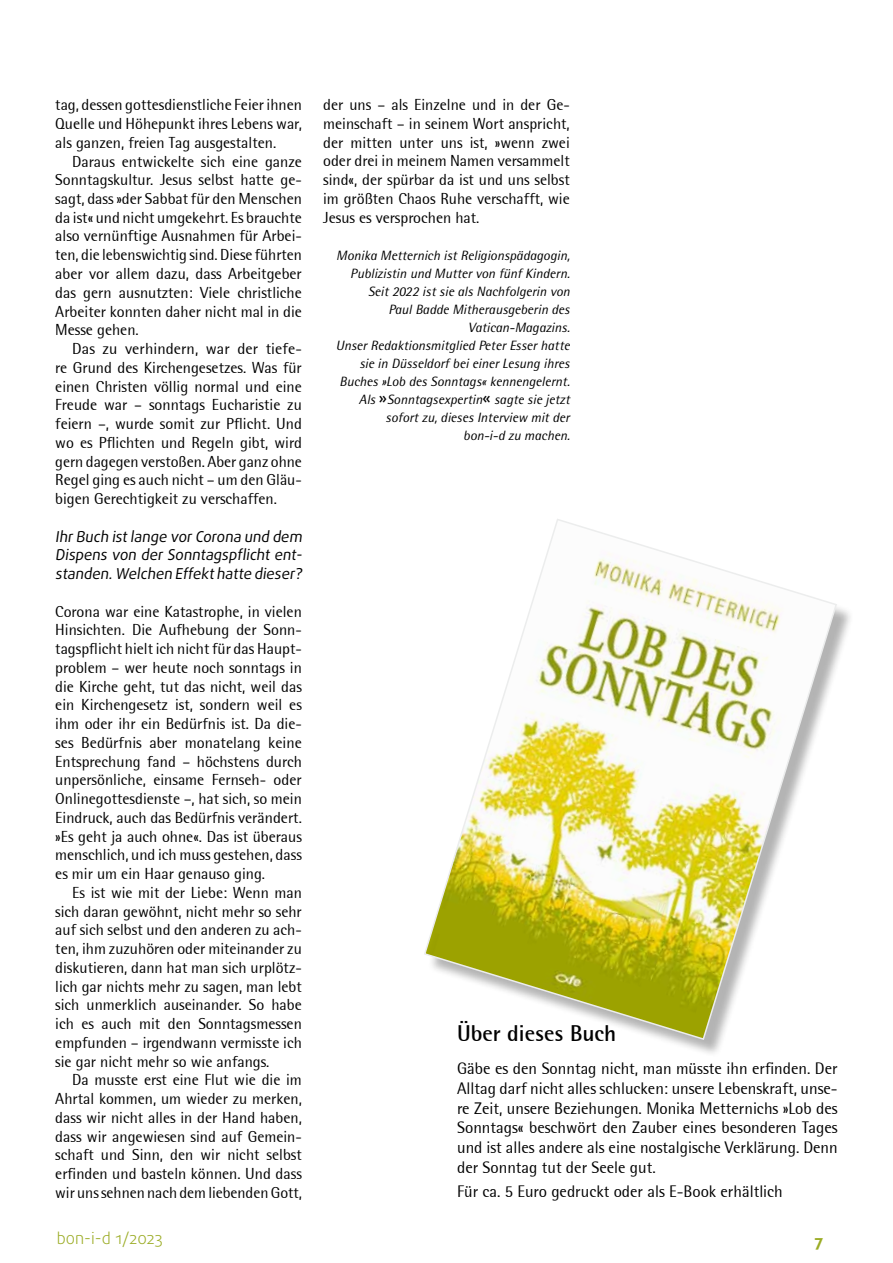
<style>
.page{position:relative;width:893px;height:1263px;background:#fff}
.page>*{position:absolute;margin:0;border:0;box-sizing:border-box;transform-origin:0 0}
.t1{font:700 22.5px "Rotis Semi Sans";color:#000}
.t2{font:16.5px/19.8px "Rotis Semi Sans";color:#000;text-align:justify}
.t3{font:300 16.5px "Daxline Pro";color:#9bac25}
.t4{font:700 16.5px "Daxline Pro";color:#9bac25}
.t5{font:15.75px/18.8px "Rotis Semi Sans";color:#000;text-align:justify}
.t6{font:15px/18.8px "Daxline Pro";color:#000;text-align:justify}
.t7{font:italic 13.5px/18px "Rotis Semi Sans Pro";color:#000;text-align:right}
.s1{font-family:"Daxline Pro";font-weight:700;font-style:normal}
</style>
<div class="page">
<svg style="left:424px;top:519px;width:414px;height:522px"></svg>
<p class="t5" style="left:55px;top:95px;width:248px">tag, dessen gottesdienstliche Feier ihnen Quelle und Höhepunkt ihres Lebens war, als ganzen, freien Tag ausgestalten.</p>
<p class="t5" style="left:55px;top:152px;width:248px;text-indent:17px">Daraus entwickelte sich eine ganze Sonntagskultur. Jesus selbst hatte ge&shy;sagt, dass »der Sabbat für den Menschen da ist« und nicht umgekehrt. Es brauchte also vernünftige Ausnahmen für Arbei&shy;ten, die lebenswichtig sind. Diese führten aber vor allem dazu, dass Arbeitgeber das gern ausnutzten: Viele christliche Arbeiter konnten daher nicht mal in die Messe gehen.</p>
<p class="t5" style="left:55px;top:339px;width:248px;text-indent:17px">Das zu verhindern, war der tiefe&shy;re Grund des Kirchengesetzes. Was für einen Christen völlig normal und eine Freude war – sonntags Eucharistie zu feiern –, wurde somit zur Pflicht. Und wo es Pflichten und Regeln gibt, wird gern dagegen verstoßen. Aber ganz ohne Regel ging es auch nicht – um den Gläu&shy;bigen Gerechtigkeit zu verschaffen.</p>
<p class="t6" style="left:55px;top:527px;width:251px">Ihr Buch istlange vor Corona und dem Dispens von der Sonntagspflicht ent&shy;standen.Welchen Effekthatte dieser?</p>
<p class="t5" style="left:55px;top:602px;width:248px">Corona war eine Katastrophe, in vielen Hinsichten. Die Aufhebung der Sonn&shy;tagspflicht hielt ich nicht für das Haupt&shy;problem – wer heute noch sonntags in die Kirche geht, tut das nicht, weil das ein Kirchengesetz ist, sondern weil es ihm oder ihr ein Bedürfnis ist. Da die&shy;ses Bedürfnis aber monatelang keine Entsprechung fand – höchstens durch unpersönliche, einsame Fernseh- oder Onlinegottesdienste –, hat sich, so mein Eindruck, auch das Bedürfnis verändert. »Es geht ja auch ohne«. Das ist überaus menschlich, und ich muss gestehen, dass es mir um ein Haar genauso ging.</p>
<p class="t5" style="left:55px;top:883px;width:248px;text-indent:17px">Es ist wie mit der Liebe: Wenn man sich daran gewöhnt, nicht mehr so sehr auf sich selbst und den anderen zu ach&shy;ten, ihm zuzuhören oder miteinander zu diskutieren, dann hat man sich urplötz&shy;lich gar nichts mehr zu sagen, man lebt sich unmerklich auseinander. So habe ich es auch mit den Sonntagsmessen empfunden – irgendwann vermisste ich sie gar nicht mehr so wie anfangs.</p>
<p class="t5" style="left:55px;top:1070px;width:248px;text-indent:17px">Da musste erst eine Flut wie die im Ahrtal kommen, um wieder zu merken, dass wir nicht alles in der Hand haben, dass wir angewiesen sind auf Gemein&shy;schaft und Sinn, den wir nicht selbst erfinden und basteln können. Und dass wir uns sehnen nach dem liebenden Gott,</p>
<p class="t5" style="left:323px;top:95px;width:248px">der uns – als Einzelne und in der Ge&shy;meinschaft – in seinem Wort anspricht, der mitten unter uns ist, »wenn zwei oder drei in meinem Namen versammelt sind«, der spürbar da ist und uns selbst im größten Chaos Ruhe verschafft, wie Jesus es versprochen hat.</p>
<p class="t7" style="left:336px;top:247px;width:235px">Monika Metternich ist Religionspädagogin, Publizistin und Mutter von fünf Kindern.<br>Seit 2022 ist sie als Nachfolgerin von<br>Paul Badde Mitherausgeberin des Vatican-Magazins.<br>Unser Redaktionsmitglied Peter Esser hatte sie in Düsseldorf bei einer Lesung ihres Buches »Lob des Sonntags« kennengelernt.<br>Als <span class="s1">»</span>Sonntagsexpertin<span class="s1">«</span> sagte sie jetzt sofort zu, dieses Interview mit der<br>bon-i-d zu machen.</p>
<h1 class="t1" style="left:457px;top:1020px;width:161px">Über dieses Buch</h1>
<p class="t2" style="left:457px;top:1058px;width:382px">Gäbe es den Sonntag nicht, man müsste ihn erfinden. Der Alltag darf nicht alles schlucken: unsere Lebenskraft, unse&shy;re Zeit, unsere Beziehungen. Monika Metternichs »Lob des Sonntags« beschwört den Zauber eines besonderen Tages und ist alles andere als eine nostalgische Verklärung. Denn der Sonntag tut der Seele gut.</p>
<p class="t2" style="left:457px;top:1181px;width:327px">Für ca. 5 Euro gedruckt oder als E-Book erhältlich</p>
<p class="t3" style="left:57px;top:1227px;width:108px">bon-i-d 1/2023</p>
<p class="t4" style="left:814px;top:1230px;width:11px">7</p>
</div>
